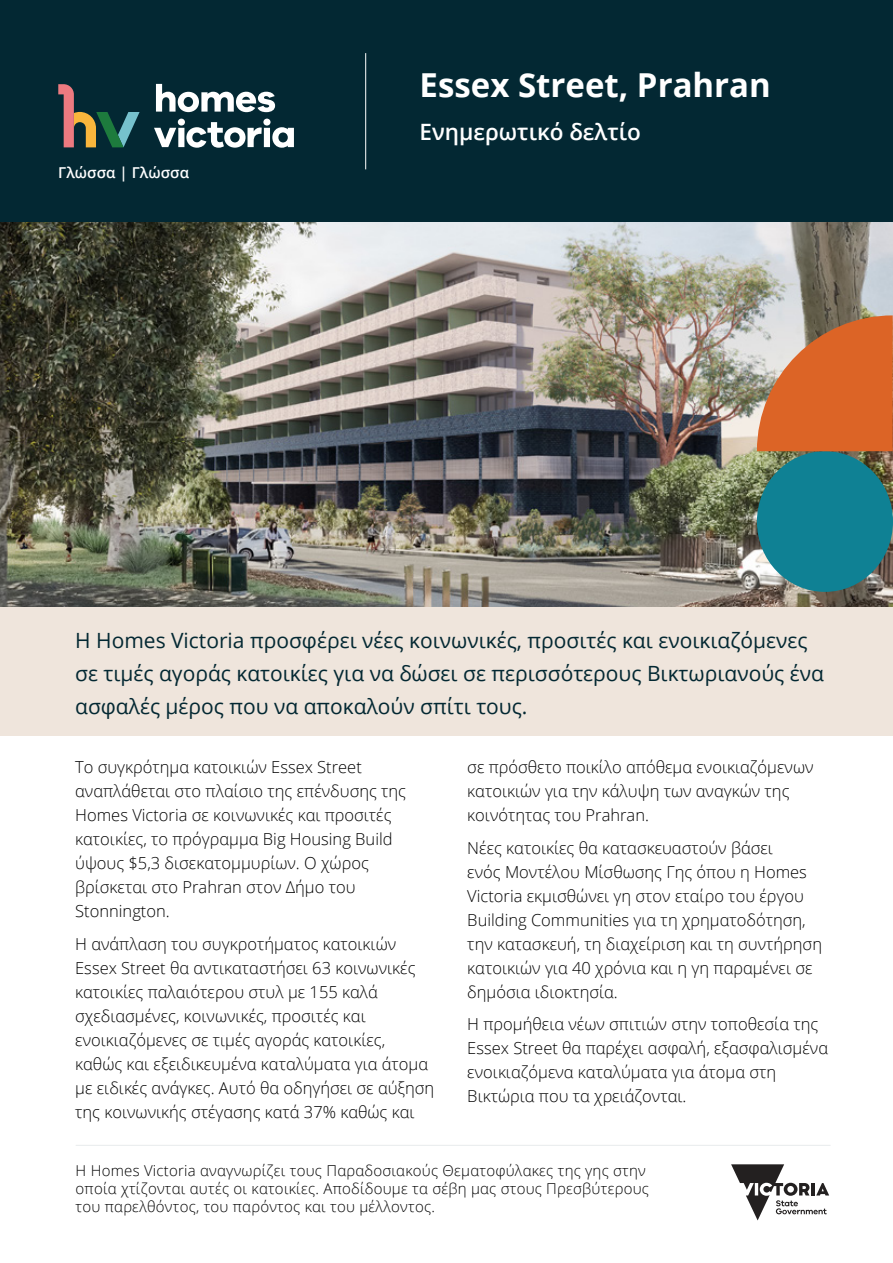
<style>
.page{position:relative;width:893px;height:1263px;background:#fff}
.page>*{position:absolute;margin:0;border:0;box-sizing:border-box;transform-origin:0 0}
.t1{font:700 33px "Open Sans";color:#fff}
.t2{font:600 22.5px "Open Sans";color:#fff}
.t3{font:21px/33px "Open Sans";color:#032832}
.t4{font:300 16.5px/24px "Open Sans";color:#000}
.t5{font:300 15px/18px "Open Sans";letter-spacing:.015em;color:#000}
.t6{font:600 15px "Open Sans";color:#fff}
</style>
<div class="page">
<img style="left:0;top:221px;width:893px;height:386px">
<div style="left:0;top:0;width:893px;height:221px;background:#032833"></div>
<div style="left:0;top:607px;width:893px;height:128px;background:#efe5dc"></div>
<div style="left:757px;top:451px;width:136px;height:141px;background:#0f8194;border-radius:50%"></div>
<svg style="left:757px;top:315px;width:136px;height:136px;background:#d57846"></svg>
<svg style="left:731px;top:1164px;width:98px;height:56px"></svg>
<svg style="left:156px;top:84px;width:119px;height:28px"></svg>
<svg style="left:154px;top:119px;width:140px;height:29px"></svg>
<svg style="left:58px;top:84px;width:82px;height:63px"></svg>
<hr style="left:365px;top:53px;width:1px;height:116px;background:#fff">
<hr style="left:76px;top:1145px;width:754px;height:1px;background:#032833">
<p class="t6" style="left:58px;top:162px;width:132px">Γλώσσα | Γλώσσα</p>
<h1 class="t1" style="left:420px;top:62px;width:353px">Essex Street, Prahran</h1>
<h2 class="t2" style="left:420px;top:117px;width:223px">Ενημερωτικό δελτίο</h2>
<p class="t3" style="left:75px;top:623px;width:750px">Η Homes Victoria προσφέρει νέες κοινωνικές, προσιτές και ενοικιαζόμενες σε τιμές αγοράς κατοικίες για να δώσει σε περισσότερους Βικτωριανούς ένα ασφαλές μέρος που να αποκαλούν σπίτι τους.</p>
<p class="t4" style="left:75px;top:755px;width:332px">Το συγκρότημα κατοικιών Essex Street αναπλάθεται στο πλαίσιο της επένδυσης της Homes Victoria σε κοινωνικές και προσιτές κατοικίες, το πρόγραμμα Big Housing Build ύψους $5,3 δισεκατομμυρίων. Ο χώρος βρίσκεται στο Prahran στον Δήμο του Stonnington.</p>
<p class="t4" style="left:75px;top:931px;width:361px">Η ανάπλαση του συγκροτήματος κατοικιών Essex Street θα αντικαταστήσει 63 κοινωνικές κατοικίες παλαιότερου στυλ με 155 καλά σχεδιασμένες, κοινωνικές, προσιτές και ενοικιαζόμενες σε τιμές αγοράς κατοικίες, καθώς και εξειδικευμένα καταλύματα για άτομα με ειδικές ανάγκες. Αυτό θα οδηγήσει σε αύξηση της κοινωνικής στέγασης κατά 37% καθώς και</p>
<p class="t4" style="left:467px;top:755px;width:348px">σε πρόσθετο ποικίλο απόθεμα ενοικιαζόμενων κατοικιών για την κάλυψη των αναγκών της κοινότητας του Prahran.</p>
<p class="t4" style="left:467px;top:835px;width:356px">Νέες κατοικίες θα κατασκευαστούν βάσει<br>ενός Μοντέλου Μίσθωσης Γης όπου η Homes Victoria εκμισθώνει γη στον εταίρο του έργου Building Communities για τη χρηματοδότηση, την κατασκευή, τη διαχείριση και τη συντήρηση κατοικιών για 40 χρόνια και η γη παραμένει σε δημόσια ιδιοκτησία.</p>
<p class="t4" style="left:467px;top:1012px;width:362px">Η προμήθεια νέων σπιτιών στην τοποθεσία της Essex Street θα παρέχει ασφαλή, εξασφαλισμένα ενοικιαζόμενα καταλύματα για άτομα στη Βικτώρια που τα χρειάζονται.</p>
<p class="t5" style="left:76px;top:1161px;width:575px">Η Homes Victoria αναγνωρίζει τους Παραδοσιακούς Θεματοφύλακες της γης στην οποία χτίζονται αυτές οι κατοικίες. Αποδίδουμε τα σέβη μας στους Πρεσβύτερους του παρελθόντος, του παρόντος και του μέλλοντος.</p>
</div>
